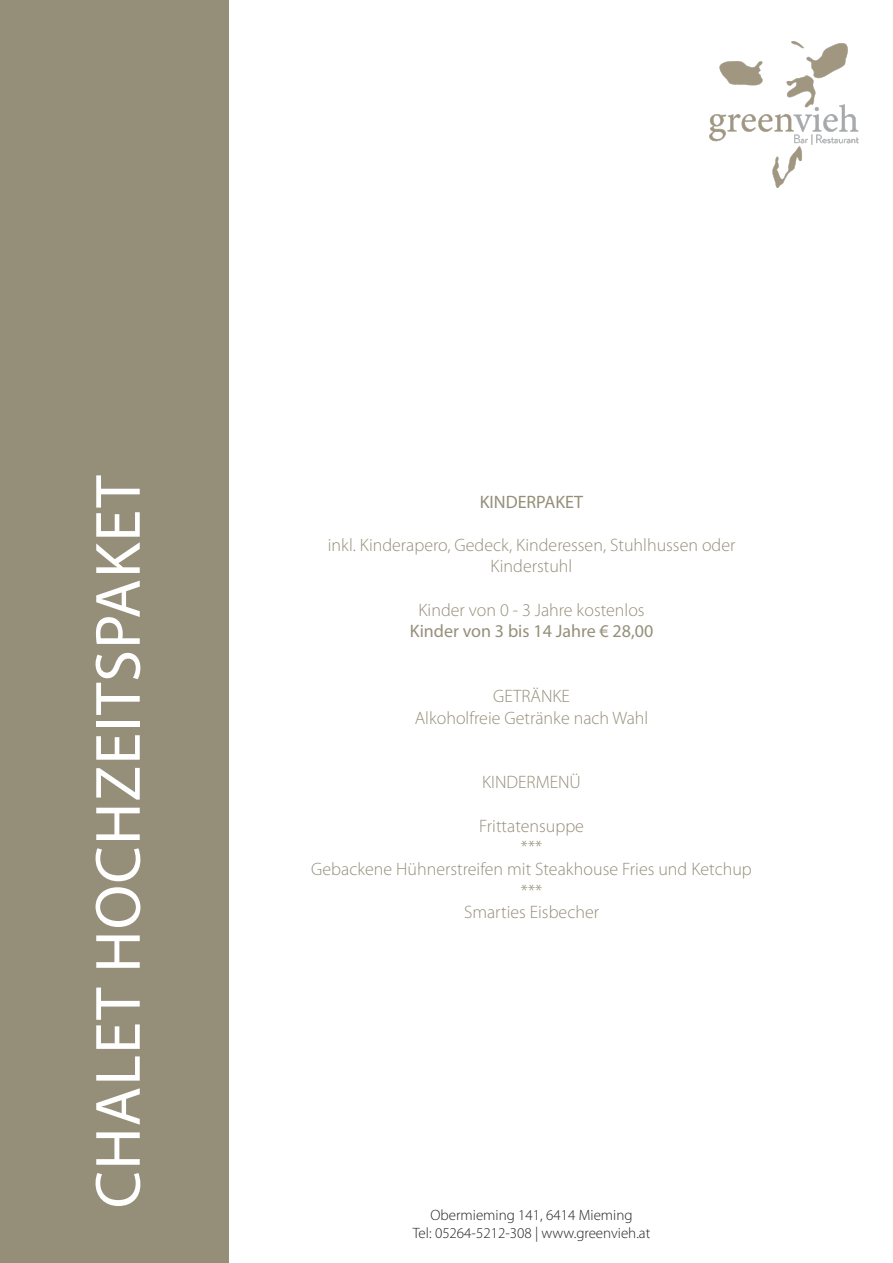
<style>
.page{position:relative;width:893px;height:1263px;background:#fff}
.page>*{position:absolute;margin:0;border:0;box-sizing:border-box;transform-origin:0 0}
.t1{font:64.5px "Myriad Pro";letter-spacing:.02em;color:#fff}
.t2{font:300 18px/21.6px "Myriad Pro";color:#958f7a;text-align:center}
.t3{font:18px "Myriad Pro";color:#958f7a}
.t4{font:300 15px/18px "Myriad Pro";color:#231f20;text-align:center}
</style>
<div class="page">
<div style="left:0;top:0;width:229px;height:1263px;background:#958f7a"></div>
<img style="left:709px;top:41px;width:150px;height:147px">
<h1 class="t1" style="left:78px;top:1208px;width:734px;rotate:-90deg">CHALET HOCHZEITSPAKET</h1>
<p class="t3" style="left:480px;top:490px;width:105px">KINDERPAKET</p>
<p class="t2" style="left:328px;top:534px;width:409px">inkl. Kinderapero, Gedeck, Kinderessen, Stuhlhussen oder<br>Kinderstuhl</p>
<p class="t2" style="left:418px;top:599px;width:228px">Kinder von 0 - 3 Jahre kostenlos</p>
<p class="t3" style="left:410px;top:620px;width:245px">Kinder von 3 bis 14 Jahre € 28,00</p>
<p class="t2" style="left:415px;top:685px;width:235px">GETRÄNKE<br>Alkoholfreie Getränke nach Wahl</p>
<p class="t2" style="left:482px;top:771px;width:100px">KINDERMENÜ</p>
<p class="t2" style="left:311px;top:815px;width:442px">Frittatensuppe<br>***<br>Gebackene Hühnerstreifen mit Steakhouse Fries und Ketchup ***<br>Smarties Eisbecher</p>
<p class="t4" style="left:413px;top:1206px;width:239px">Obermieming 141, 6414 Mieming<br>Tel: 05264-5212-308 | www.greenvieh.at</p>
</div>
